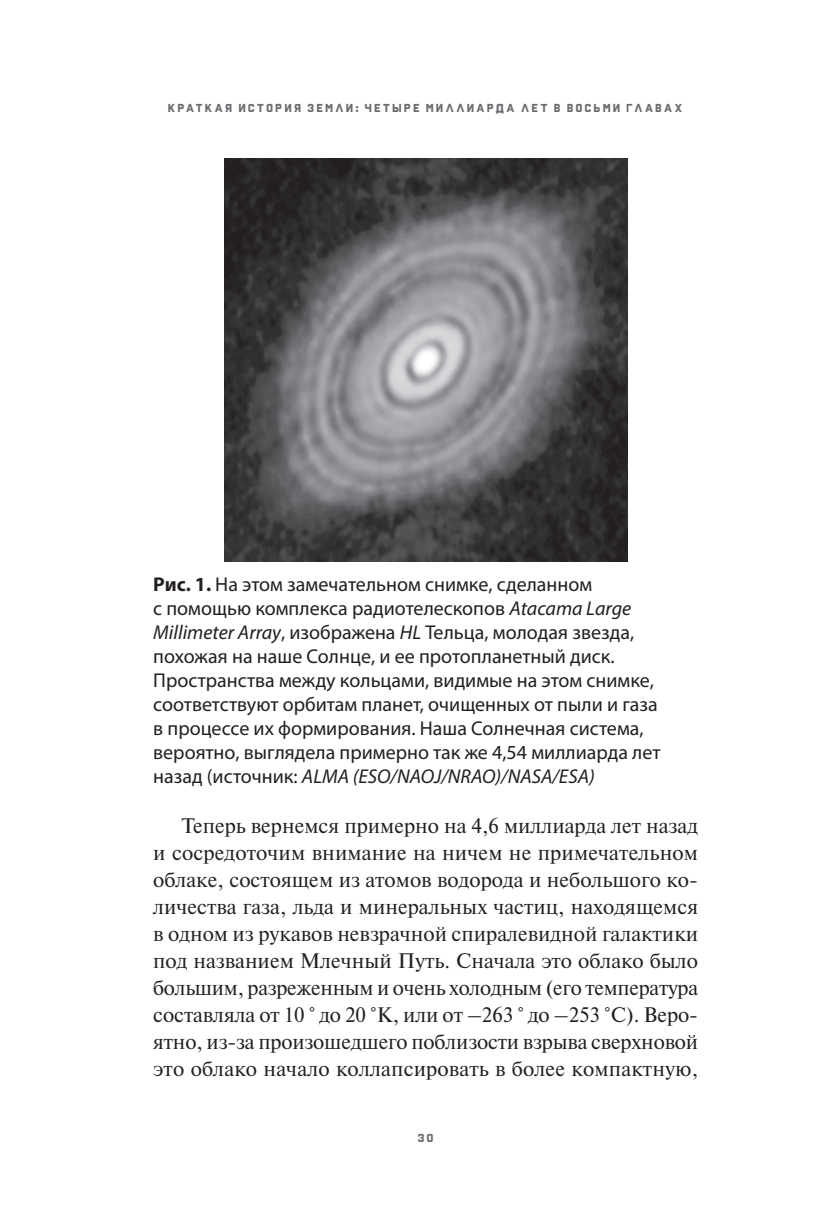
<style>
.page{position:relative;width:823px;height:1219px;background:#fff}
.page>*{position:absolute;margin:0;border:0;box-sizing:border-box;transform-origin:0 0}
.t1{font:21px/27px "Newton C";letter-spacing:.005em;color:#231f20;text-align:justify}
.t2{font:20px/24px "Myriad Pro";color:#231f20}
.t3{font:700 12px "Reload Alt Cyrilicby STELORQ";letter-spacing:.175em;color:#6c6d70}
.s1{font-weight:700}
.s2{font-style:italic}
</style>
<div class="page">
<img style="left:224px;top:159px;width:403px;height:402px">
<p class="t3" style="left:168px;top:100px;width:515px">КРАТКАЯ ИСТОРИЯ ЗЕМЛИ: ЧЕТЫРЕ МИЛЛИАРДА ЛЕТ В ВОСЬМИ ГЛАВАХ</p>
<p class="t2" style="left:153px;top:572px;width:508px"><span class="s1">Рис. 1.</span> На этом замечательном снимке, сделанном<br>с помощью комплекса радиотелескопов <span class="s2">Atacama Large Millimeter Array</span>, изображена <span class="s2">HL</span> Тельца, молодая звезда, похожая на наше Солнце, и ее протопланетный диск.<br>Пространства между кольцами, видимые на этом снимке, соответствуют орбитам планет, очищенных от пыли и газа в процессе их формирования. Наша Солнечная система, вероятно, выглядела примерно так же 4,54 миллиарда лет назад (источник: <span class="s2">ALMA (ESO/NAOJ/NRAO)/NASA/ESA)</span></p>
<p class="t1" style="left:153px;top:812px;width:546px;text-indent:28px">Теперь вернемся примерно на 4,6 миллиарда лет назад и сосредоточим внимание на ничем не примечательном облаке, состоящем из атомов водорода и небольшого ко&shy;личества газа, льда и минеральных частиц, находящемся в одном из рукавов невзрачной спиралевидной галактики под названием Млечный Путь. Сначала это облако было большим, разреженным и очень холодным (его температура составляла от 10 ° до 20 °K, или от –263 ° до –253 °C). Веро&shy;ятно, из-за произошедшего поблизости взрыва сверхновой это облако начало коллапсировать в более компактную,</p>
<p class="t3" style="left:417px;top:1131px;width:18px">30</p>
</div>
